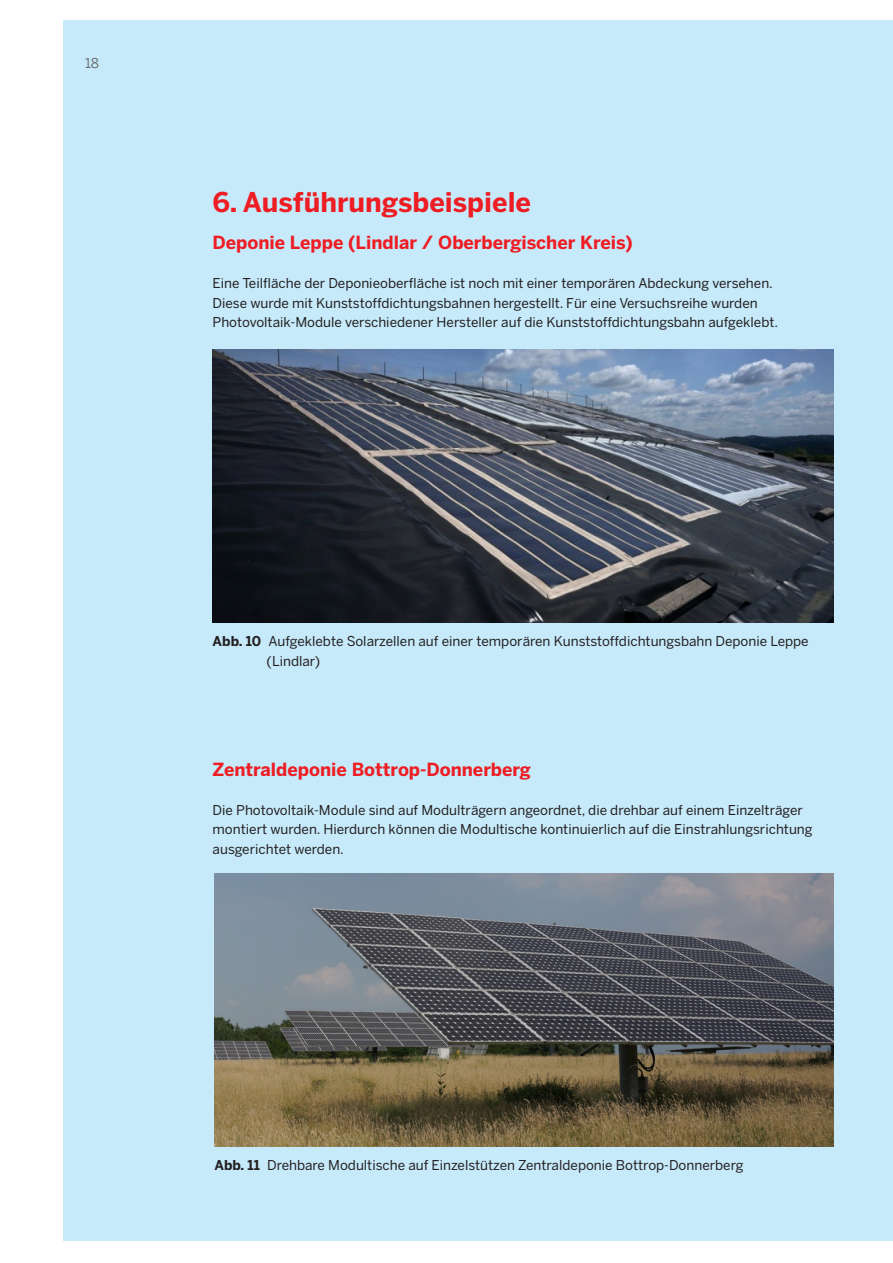
<style>
.page{position:relative;width:893px;height:1263px;background:#fff}
.page>*{position:absolute;margin:0;border:0;box-sizing:border-box;transform-origin:0 0}
.t1{font:700 27px "Benton Sans";color:#ee1d23}
.t2{font:700 18px "Benton Sans";color:#ee1d23}
.t3{font:13.5px/19.5px "Benton Sans";color:#231f20}
.t4{font:13.5px "Benton Sans";color:#6c6d70}
.s1{font-weight:700}
</style>
<div class="page">
<div style="left:64px;top:20px;width:829px;height:1221px;background:#c6eafa"></div>
<img style="left:213px;top:350px;width:620px;height:273px">
<img style="left:214px;top:873px;width:619px;height:273px">
<p class="t4" style="left:85px;top:55px;width:16px">18</p>
<h1 class="t1" style="left:213px;top:186px;width:320px">6. Ausführungsbeispiele</h1>
<h2 class="t2" style="left:213px;top:232px;width:421px">Deponie Leppe (Lindlar / Oberbergischer Kreis)</h2>
<p class="t3" style="left:213px;top:273px;width:567px">Eine Teilfläche der Deponieoberfläche ist noch mit einer temporären Abdeckung versehen.<br>Diese wurde mit Kunststoffdichtungsbahnen hergestellt. Für eine Versuchsreihe wurden<br>Photovoltaik-Module verschiedener Hersteller auf die Kunststoffdichtungsbahn aufgeklebt.</p>
<p class="t3" style="left:267px;top:631px;width:544px;text-indent:-54px"><span class="s1">Abb. 10</span> Aufgeklebte Solarzellen auf einer temporären Kunststoffdichtungsbahn Deponie Leppe (Lindlar)</p>
<h2 class="t2" style="left:213px;top:758px;width:320px">Zentraldeponie Bottrop-Donnerberg</h2>
<p class="t3" style="left:213px;top:800px;width:601px">Die Photovoltaik-Module sind auf Modulträgern angeordnet, die drehbar auf einem Einzelträger montiert wurden. Hierdurch können die Modultische kontinuierlich auf die Einstrahlungsrichtung ausgerichtet werden.</p>
<p class="t3" style="left:214px;top:1155px;width:531px"><span class="s1">Abb. 11</span> Drehbare Modultische auf Einzelstützen Zentraldeponie Bottrop-Donnerberg</p>
</div>
